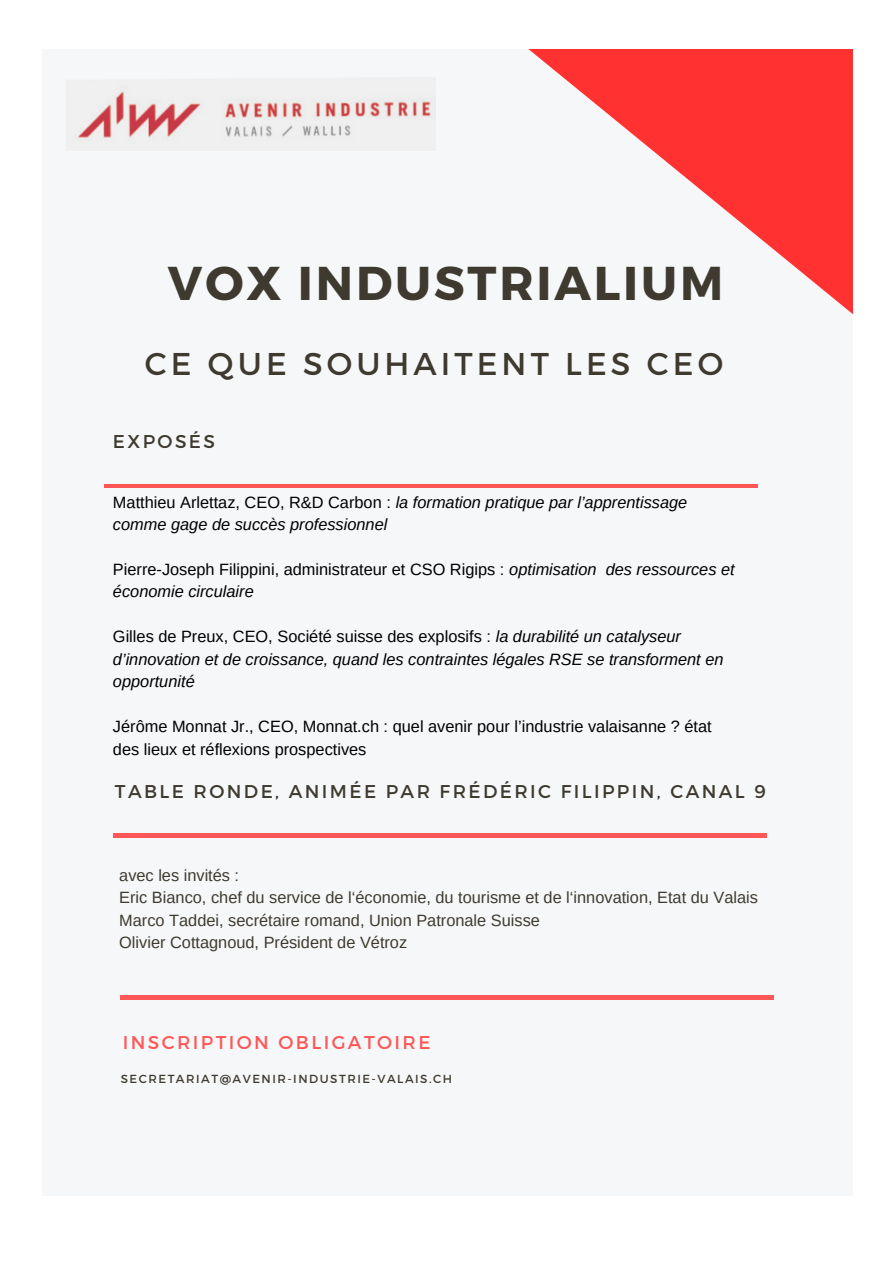
<style>
.page{position:relative;width:894px;height:1263px;background:#fff}
.page>*{position:absolute;margin:0;border:0;box-sizing:border-box;transform-origin:0 0}
.t1{font:700 47.4px "Montserrat";letter-spacing:.06em;color:#3e3a2f}
.t2{font:31.5px "Montserrat";letter-spacing:.13em;color:#3e3a2f}
.t3{font:18.45px "Montserrat";letter-spacing:.13em;color:#3e3a2f}
.t4{font:18.45px "Montserrat";letter-spacing:.13em;color:#ff5757}
.t5{font:italic 16.35px/22.5px "Arimo";color:#000}
.t6{font:16.35px/22.5px "Arimo";color:#000}
.t7{font:16.35px "Arimo";color:#3e3a2f}
.t8{font:11.7px "Montserrat";letter-spacing:.13em;color:#3e3a2f}
.s1{font-style:normal}
.s2{font-style:italic}
</style>
<div class="page">
<div style="left:42px;top:50px;width:810px;height:1146px;background:#f6f7f9"></div>
<svg style="left:435px;top:50px;width:417px;height:438px"></svg>
<hr style="left:104px;top:484px;width:653px;height:4px;background:#ff5757">
<hr style="left:120px;top:996px;width:653px;height:3px;background:#ff5757">
<img style="left:72px;top:85px;width:363px;height:57px">
<hr style="left:113px;top:834px;width:653px;height:3px;background:#ff5757">
<p class="t1" style="left:168px;top:252px;width:556px">VOX INDUSTRIALIUM</p>
<p class="t2" style="left:145px;top:343px;width:579px">CE QUE SOUHAITENT LES CEO</p>
<p class="t3" style="left:113px;top:429px;width:103px">EXPOSÉS</p>
<p class="t5" style="left:113px;top:491px;width:575px"><span class="s1">Matthieu Arlettaz, CEO, R&amp;D Carbon :</span> la formation pratique par l’apprentissage comme gage de succès professionnel</p>
<p class="t6" style="left:113px;top:558px;width:623px">Pierre-Joseph Filippini, administrateur et CSO Rigips : <span class="s2">optimisation des ressources et économie circulaire</span></p>
<p class="t5" style="left:113px;top:625px;width:612px"><span class="s1">Gilles de Preux, CEO, Société suisse des explosifs :</span> la durabilité un catalyseur d’innovation et de croissance, quand les contraintes légales RSE se transforment en opportunité</p>
<p class="t6" style="left:113px;top:715px;width:600px">Jérôme Monnat Jr., CEO, Monnat.ch : quel avenir pour l’industrie valaisanne ? état des lieux et réflexions prospectives</p>
<p class="t3" style="left:115px;top:779px;width:652px">TABLE RONDE, ANIMÉE PAR FRÉDÉRIC FILIPPIN, CANAL 9</p>
<p class="t7" style="left:119px;top:866px;width:121px">avec les invités :</p>
<p class="t7" style="left:119px;top:889px;width:640px">Eric Bianco, chef du service de l‘économie, du tourisme et de l‘innovation, Etat du Valais</p>
<p class="t7" style="left:119px;top:911px;width:422px">Marco Taddei, secrétaire romand, Union Patronale Suisse</p>
<p class="t7" style="left:119px;top:934px;width:289px">Olivier Cottagnoud, Président de Vétroz</p>
<p class="t4" style="left:123px;top:1030px;width:309px">INSCRIPTION OBLIGATOIRE</p>
<p class="t8" style="left:121px;top:1071px;width:333px">SECRETARIAT@AVENIR-INDUSTRIE-VALAIS.CH</p>
</div>
